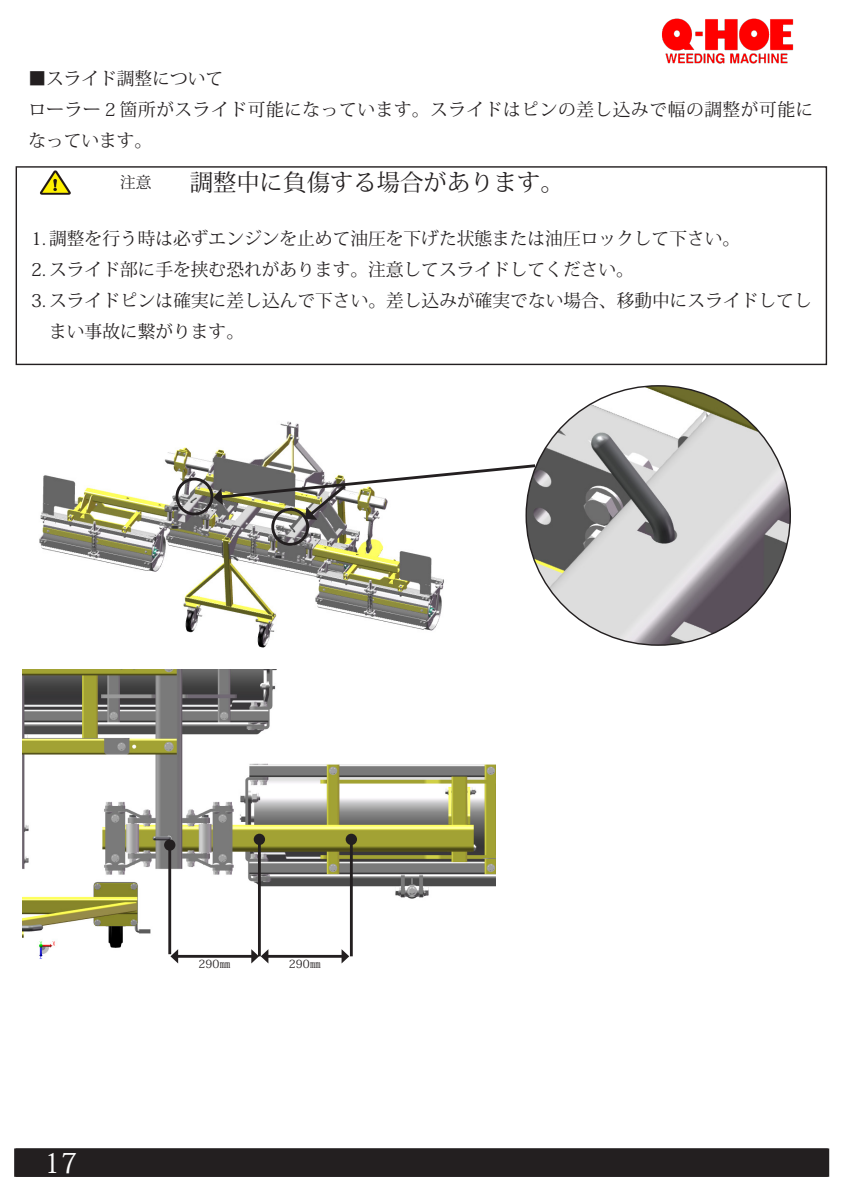
<style>
.page{position:relative;width:842px;height:1191px;background:#fff}
.page>*{position:absolute;margin:0;border:0;box-sizing:border-box;transform-origin:0 0}
.t1{font:27.6px "Koz Min Pr 6 N";color:#fff}
.t2{font:23.4px "Koz Min Pr 6 N";color:#231f20}
.t3{font:17.7px/31px "Koz Min Pr 6 N";color:#231f20}
.t4{font:17.7px/31px "Koz Min Pr 6 N";letter-spacing:.03em;color:#231f20}
.t5{font:15.6px "Koz Min Pr 6 N";color:#231f20}
.t6{font:11.3px "Koz Min Pr 6 N";color:#231f20}
</style>
<div class="page">
<div style="left:16px;top:166px;width:811px;height:199px;border:1px solid #231f20"></div>
<div style="left:14px;top:1148px;width:814px;height:28px;background:#231f20"></div>
<img style="left:662px;top:18px;width:132px;height:46px">
<img style="left:31px;top:166px;width:48px;height:29px">
<img style="left:39px;top:421px;width:405px;height:227px">
<img style="left:527px;top:386px;width:263px;height:259px">
<div style="left:271px;top:508px;width:38px;height:38px;border:3px solid #231f20;border-radius:50%"></div>
<div style="left:176px;top:477px;width:37px;height:38px;border:3px solid #231f20;border-radius:50%"></div>
<svg style="left:213px;top:462px;width:325px;height:58px"></svg>
<img style="left:23px;top:669px;width:472px;height:293px">
<hr style="left:168px;top:845px;width:3px;height:109px;background:#231f20">
<div style="left:164px;top:839px;width:11px;height:11px;background:#231f20;border-radius:50%"></div>
<hr style="left:258px;top:839px;width:3px;height:117px;background:#231f20">
<div style="left:254px;top:833px;width:11px;height:12px;background:#231f20;border-radius:50%"></div>
<hr style="left:350px;top:839px;width:3px;height:117px;background:#231f20">
<div style="left:346px;top:833px;width:11px;height:12px;background:#231f20;border-radius:50%"></div>
<hr style="left:176px;top:955px;width:78px;height:2px;background:#231f20">
<svg style="left:170px;top:949px;width:8px;height:14px"></svg>
<hr style="left:266px;top:955px;width:78px;height:2px;background:#231f20">
<svg style="left:251px;top:949px;width:17px;height:14px"></svg>
<svg style="left:342px;top:949px;width:7px;height:14px"></svg>
<p class="t3" style="left:28px;top:63px;width:196px">■スライド調整について</p>
<p class="t4" style="left:28px;top:94px;width:787px">ローラー２箇所がスライド可能になっています。スライドはピンの差し込みで幅の調整が可能になっています。</p>
<p class="t5" style="left:120px;top:174px;width:33px">注意</p>
<p class="t2" style="left:190px;top:170px;width:376px">調整中に負傷する場合があります。</p>
<p class="t3" style="left:31px;top:224px;width:710px">1. 調整を行う時は必ずエンジンを止めて油圧を下げた状態または油圧ロックして下さい。</p>
<p class="t3" style="left:31px;top:255px;width:604px">2. スライド部に手を挟む恐れがあります。注意してスライドしてください。</p>
<p class="t3" style="left:49px;top:286px;width:764px;text-indent:-18px">3. スライドピンは確実に差し込んで下さい。差し込みが確実でない場合、移動中にスライドしてしまい事故に繋がります。</p>
<p class="t1" style="left:44px;top:1147px;width:35px">17</p>
<p class="t6" style="left:199px;top:957px;width:34px">290㎜</p>
<p class="t6" style="left:289px;top:957px;width:34px">290㎜</p>
</div>
